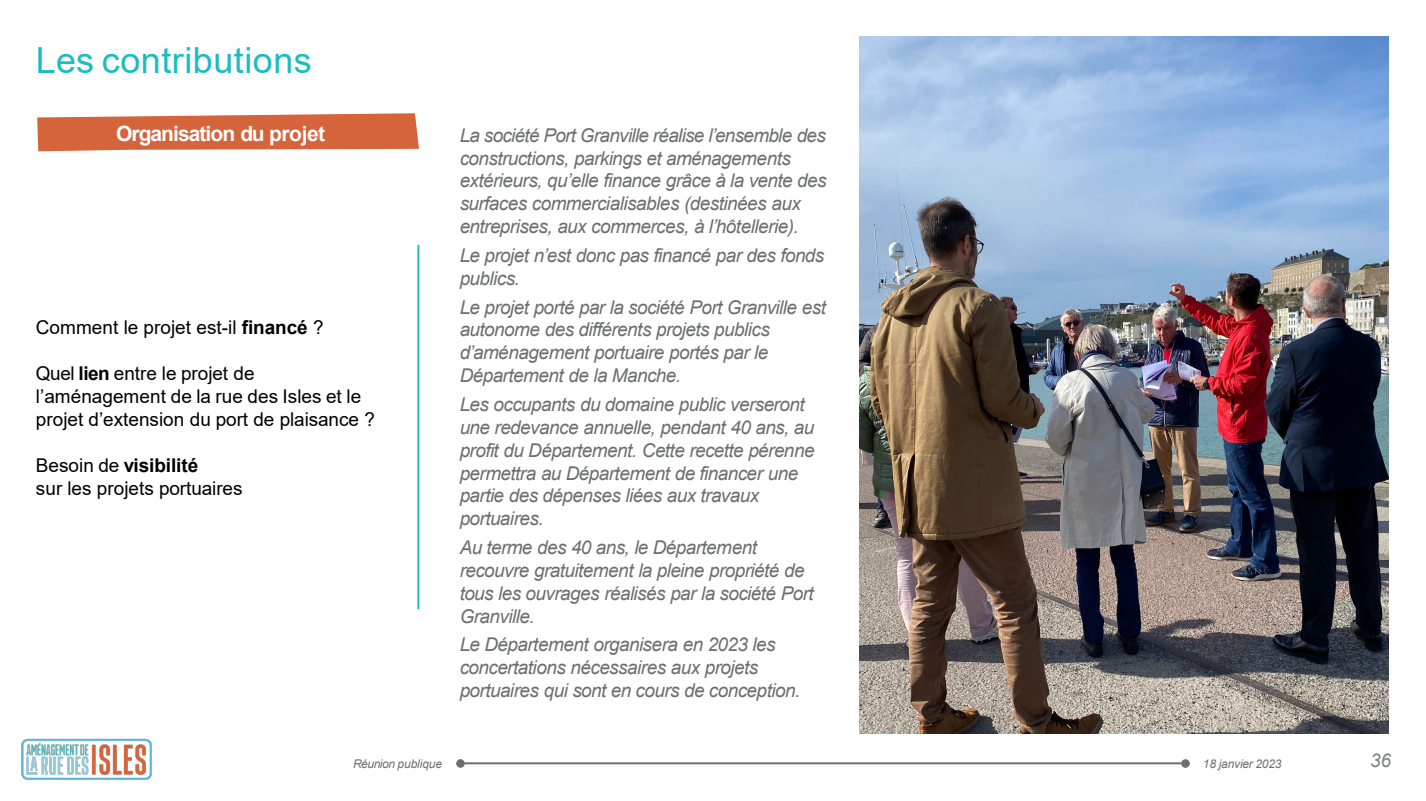
<style>
.page{position:relative;width:1426px;height:801px;background:#fff}
.page>*{position:absolute;margin:0;border:0;box-sizing:border-box;transform-origin:0 0}
.t1{font:36px "Arial";letter-spacing:.015em;color:#1cbcc0}
.t2{font:700 21px "Arial";letter-spacing:-.045em;color:#fff}
.t3{font:italic 19px/22.8px "Arial";letter-spacing:-.03em;color:#6d6e71}
.t4{font:19px/22.8px "Arial";color:#000}
.t5{font:700 19px "Arial";letter-spacing:-.005em;color:#000}
.t6{font:italic 19px "Arial";color:#808285}
.t7{font:italic 12px "Arial";letter-spacing:-.015em;color:#6e6e6e}
.s1{font-weight:700}
.s2{font-weight:400}
</style>
<div class="page">
<img style="left:22px;top:738px;width:130px;height:42px">
<hr style="left:461px;top:761px;width:724px;height:2px;background:#6e6e6e">
<svg style="left:457px;top:759px;width:8px;height:7px"></svg>
<svg style="left:1181px;top:759px;width:8px;height:7px"></svg>
<hr style="left:417px;top:245px;width:2px;height:364px;background:#1cbcc0">
<svg style="left:37px;top:113px;width:382px;height:38px;background:#d9744f"></svg>
<svg style="left:1309px;top:36px;width:80px;height:1px"></svg>
<img style="left:860px;top:37px;width:529px;height:696px">
<h2 class="t1" style="left:36px;top:35px;width:277px">Les contributions</h2>
<p class="t2" style="left:116px;top:118px;width:211px">Organisation du projet</p>
<p class="t4" style="left:36px;top:315px;width:289px">Comment le projet est-il <span class="s1">financé</span> ?</p>
<p class="t4" style="left:36px;top:362px;width:341px">Quel <span class="s1">lien</span> entre le projet de l’aménagement de la rue des Isles et le projet d’extension du port de plaisance ?</p>
<p class="t5" style="left:36px;top:451px;width:164px"><span class="s2">Besoin de</span> visibilité</p>
<p class="t4" style="left:36px;top:476px;width:208px">sur les projets portuaires</p>
<p class="t3" style="left:460px;top:124px;width:368px">La société Port Granville réalise l’ensemble des constructions, parkings et aménagements extérieurs, qu’elle finance grâce à la vente des surfaces commercialisables (destinées aux entreprises, aux commerces, à l’hôtellerie).</p>
<p class="t3" style="left:460px;top:244px;width:366px">Le projet n’est donc pas financé par des fonds publics.</p>
<p class="t3" style="left:460px;top:295px;width:368px">Le projet porté par la société Port Granville est autonome des différents projets publics d’aménagement portuaire portés par le Département de la Manche.</p>
<p class="t3" style="left:460px;top:393px;width:356px">Les occupants du domaine public verseront une redevance annuelle, pendant 40 ans, au profit du Département. Cette recette pérenne permettra au Département de financer une partie des dépenses liées aux travaux portuaires.</p>
<p class="t3" style="left:460px;top:536px;width:356px">Au terme des 40 ans, le Département recouvre gratuitement la pleine propriété de tous les ouvrages réalisés par la société Port Granville.</p>
<p class="t3" style="left:460px;top:633px;width:342px">Le Département organisera en 2023 les concertations nécessaires aux projets portuaires qui sont en cours de conception.</p>
<p class="t7" style="left:353px;top:755px;width:91px">Réunion publique</p>
<p class="t7" style="left:1203px;top:755px;width:80px">18 janvier 2023</p>
<p class="t6" style="left:1370px;top:747px;width:22px">36</p>
</div>
